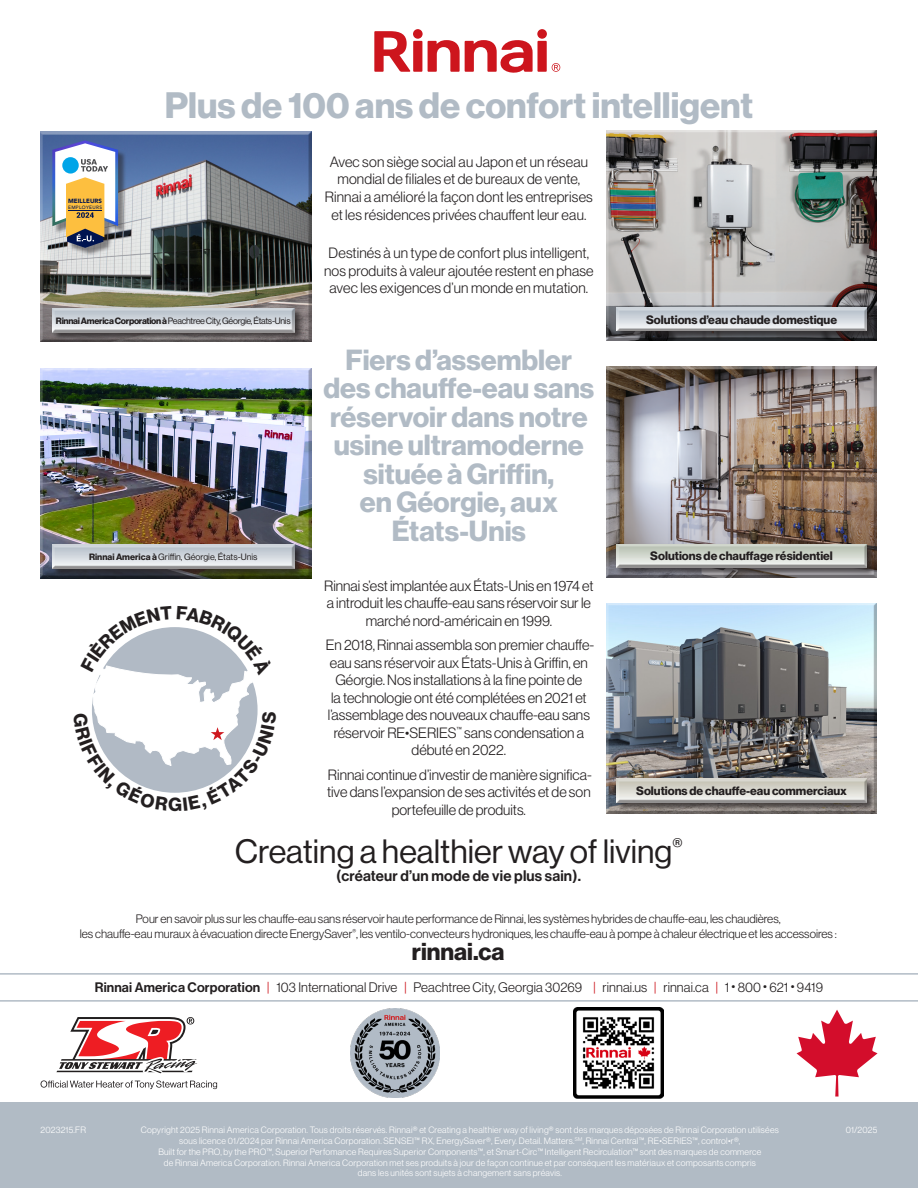
<style>
.page{position:relative;width:918px;height:1188px;background:#fff}
.page>*{position:absolute;margin:0;border:0;box-sizing:border-box;transform-origin:0 0}
.t1{font:36px "N Haas Grotesk DS Pro 75 Bd";color:#b1bbc5}
.t2{font:33px "N Haas Grotesk DS Pro 55 Rg";color:#231f20}
.t3{font:28.5px/28.5px "N Haas Grotesk DS Pro 75 Bd";color:#b1bbc5;text-align:center}
.t4{font:24px "N Haas Grotesk DS Pro 75 Bd";color:#231f20}
.body_copy{font:15px "N Haas Grotesk DS Pro 65 Md";letter-spacing:.01em;color:#231f20}
.body_copy-2{font:14.7px/17.5px "N Haas Grotesk DS Pro 45 Lt";color:#231f20;text-align:center}
.t5{font:13.5px "N Haas Grotesk DS Pro 45 Lt";letter-spacing:.01em;color:#231f20}
.t6{font:12px/14.4px "N Haas Grotesk DS Pro 45 Lt";color:#231f20;text-align:center}
.t7{font:12px "N Haas Grotesk DS Pro 75 Bd";color:#231f20}
.t8{font:9px "N Haas Grotesk DS Pro 45 Lt";letter-spacing:.025em;color:#fff}
.t9{font:9px "N Haas Grotesk DS Pro 55 Rg";letter-spacing:-.03em;color:#231f20}
.t10{font:9px "N Haas Grotesk DS Pro 55 Rg";color:#231f20}
.t11{font:900 6.15px "Avenir";color:#001450}
.t12{font:500 4.8px "Avenir";letter-spacing:.06em;color:#001450}
.s1{font-family:"N Haas Grotesk DS Pro 75 Bd"}
.s2{font-family:"N Haas Grotesk DS Pro 65 Md"}
.s3{color:#cd151d}
</style>
<div class="page">
<div style="left:0;top:1103px;width:918px;height:85px;background:#b1bbc5"></div>
<hr style="left:0;top:973px;width:918px;height:2px;background:#b1bbc5">
<hr style="left:0;top:1000px;width:918px;height:2px;background:#b1bbc5">
<div style="left:39px;top:366px;width:275px;height:213px;background:#231f20;opacity:.75"></div>
<div style="left:52px;top:544px;width:252px;height:34px;background:#231f20;opacity:.75"></div>
<div style="left:50px;top:544px;width:244px;height:27px;background:#231f20;opacity:.75"></div>
<div style="left:39px;top:130px;width:275px;height:213px;background:#231f20;opacity:.75"></div>
<div style="left:54px;top:142px;width:72px;height:114px;background:#231f20;opacity:.5"></div>
<img style="left:52px;top:140px;width:66px;height:86px">
<svg style="left:55px;top:143px;width:60px;height:105px"></svg>
<div style="left:52px;top:308px;width:252px;height:34px;background:#231f20;opacity:.75"></div>
<div style="left:50px;top:308px;width:244px;height:27px;background:#231f20;opacity:.75"></div>
<svg style="left:552px;top:63px;width:8px;height:9px"></svg>
<div style="left:413px;top:29px;width:10px;height:10px;background:#cd151d;border-radius:50%"></div>
<div style="left:413px;top:41px;width:9px;height:31px;background:#cd151d"></div>
<div style="left:537px;top:29px;width:10px;height:10px;background:#cd151d;border-radius:50%"></div>
<div style="left:537px;top:41px;width:10px;height:31px;background:#cd151d"></div>
<svg style="left:374px;top:31px;width:36px;height:41px"></svg>
<svg style="left:428px;top:40px;width:105px;height:33px"></svg>
<div style="left:605px;top:130px;width:272px;height:211px;background:#231f20;opacity:.75"></div>
<div style="left:616px;top:307px;width:261px;height:33px;background:#231f20;opacity:.75"></div>
<div style="left:614px;top:308px;width:254px;height:25px;background:#231f20;opacity:.75"></div>
<div style="left:605px;top:366px;width:272px;height:212px;background:#231f20;opacity:.75"></div>
<div style="left:616px;top:544px;width:261px;height:33px;background:#231f20;opacity:.75"></div>
<div style="left:614px;top:544px;width:254px;height:25px;background:#231f20;opacity:.75"></div>
<div style="left:605px;top:602px;width:272px;height:212px;background:#231f20;opacity:.75"></div>
<div style="left:616px;top:778px;width:261px;height:34px;background:#231f20;opacity:.75"></div>
<div style="left:614px;top:779px;width:254px;height:27px;background:#231f20;opacity:.75"></div>
<svg style="left:797px;top:1010px;width:81px;height:87px"></svg>
<img style="left:573px;top:1008px;width:90px;height:90px">
<img style="left:351px;top:1008px;width:89px;height:90px">
<svg style="left:41px;top:1017px;width:176px;height:72px"></svg>
<svg style="left:92px;top:627px;width:166px;height:166px"></svg>
<p class="t11" style="left:68px;top:196px;width:35px">MEILLEURS</p>
<p class="t12" style="left:68px;top:203px;width:35px">EMPLOYEURS</p>
<p class="t1" style="left:165px;top:85px;width:590px">Plus de 100 ans de confort intelligent</p>
<p class="body_copy-2" style="left:325px;top:153px;width:270px">Avec son siège social au Japon et un réseau mondial de filiales et de bureaux de vente, Rinnai a amélioré la façon dont les entreprises et les résidences privées chauffent leur eau.</p>
<p class="body_copy-2" style="left:324px;top:244px;width:271px">Destinés à un type de confort plus intelligent, nos produits à valeur ajoutée restent en phase avec les exigences d’un monde en mutation.</p>
<p class="t9" style="left:56px;top:315px;width:236px"><span class="s1">Rinnai America Corporation à</span> Peachtree City, Géorgie, États-Unis</p>
<p class="t10" style="left:89px;top:552px;width:170px"><span class="s1">Rinnai America à</span> Griffin, Géorgie, États-Unis</p>
<p class="t3" style="left:324px;top:346px;width:272px">Fiers d’assembler des chauffe-eau sans réservoir dans notre usine ultramoderne située à Griffin,<br>en Géorgie, aux<br>États-Unis</p>
<p class="body_copy-2" style="left:324px;top:577px;width:271px">Rinnai s’est implantée aux États-Unis en 1974 et a introduit les chauffe-eau sans réservoir sur le marché nord-américain en 1999.</p>
<p class="body_copy-2" style="left:326px;top:636px;width:270px">En 2018, Rinnai assembla son premier chauffe&shy;eau sans réservoir aux États-Unis à Griffin, en Géorgie. Nos installations à la fine pointe de<br>la technologie ont été complétées en 2021 et l’assemblage des nouveaux chauffe-eau sans réservoir RE•SERIES<sup>™</sup> sans condensation a débuté en 2022.</p>
<p class="body_copy-2" style="left:327px;top:766px;width:266px">Rinnai continue d’investir de manière significa&shy;tive dans l’expansion de ses activités et de son portefeuille de produits.</p>
<p class="t7" style="left:646px;top:313px;width:193px">Solutions d’eau chaude domestique</p>
<p class="t7" style="left:650px;top:549px;width:184px">Solutions de chauffage résidentiel</p>
<p class="t7" style="left:636px;top:784px;width:212px">Solutions de chauffe-eau commerciaux</p>
<p class="t2" style="left:235px;top:833px;width:449px">Creating a healthier way of living<sup>®</sup></p>
<p class="body_copy" style="left:336px;top:867px;width:246px">(créateur d’un mode de vie plus sain).</p>
<p class="t6" style="left:80px;top:912px;width:759px">Pour en savoir plus sur les chauffe-eau sans réservoir haute performance de Rinnai, les systèmes hybrides de chauffe-eau, les chaudières,<br>les chauffe-eau muraux à évacuation directe EnergySaver<sup>®</sup>, les ventilo-convecteurs hydroniques, les chauffe-eau à pompe à chaleur électrique et les accessoires :</p>
<p class="t4" style="left:412px;top:938px;width:94px">rinnai.ca</p>
<p class="t5" style="left:95px;top:980px;width:730px"><span class="s2">Rinnai America Corporation</span> <span class="s3">|</span> 103 International Drive <span class="s3">|</span> Peachtree City, Georgia 30269 <span class="s3">|</span> rinnai.us <span class="s3">|</span> rinnai.ca <span class="s3">|</span> 1 • 800 • 621 • 9419</p>
<p class="t8" style="left:40px;top:1125px;width:47px">2023215.FR</p>
<p class="t8" style="left:141px;top:1125px;width:640px">Copyright 2025 Rinnai America Corporation. Tous droits réservés. Rinnai® et Creating a healthier way of living® sont des marques déposées de Rinnai Corporation utilisées</p>
<p class="t8" style="left:179px;top:1136px;width:563px">sous licence 01/2024 par Rinnai America Corporation. SENSEI™ RX, EnergySaver®, Every. Detail. Matters.<sup>SM</sup>, Rinnai Central™, RE•SERIES™, control•r®,</p>
<p class="t8" style="left:158px;top:1147px;width:604px">Built for the PRO, by the PRO™, Superior Perfomance Requires Superior Components™, et Smart-Circ™ Intelligent Recirculation™ sont des marques de commerce</p>
<p class="t8" style="left:164px;top:1157px;width:594px">de Rinnai America Corporation. Rinnai America Corporation met ses produits à jour de façon continue et par conséquent les matériaux et composants compris</p>
<p class="t8" style="left:358px;top:1168px;width:206px">dans les unités sont sujets à changement sans préavis.</p>
<p class="t8" style="left:846px;top:1125px;width:33px">01/2025</p>
</div>
